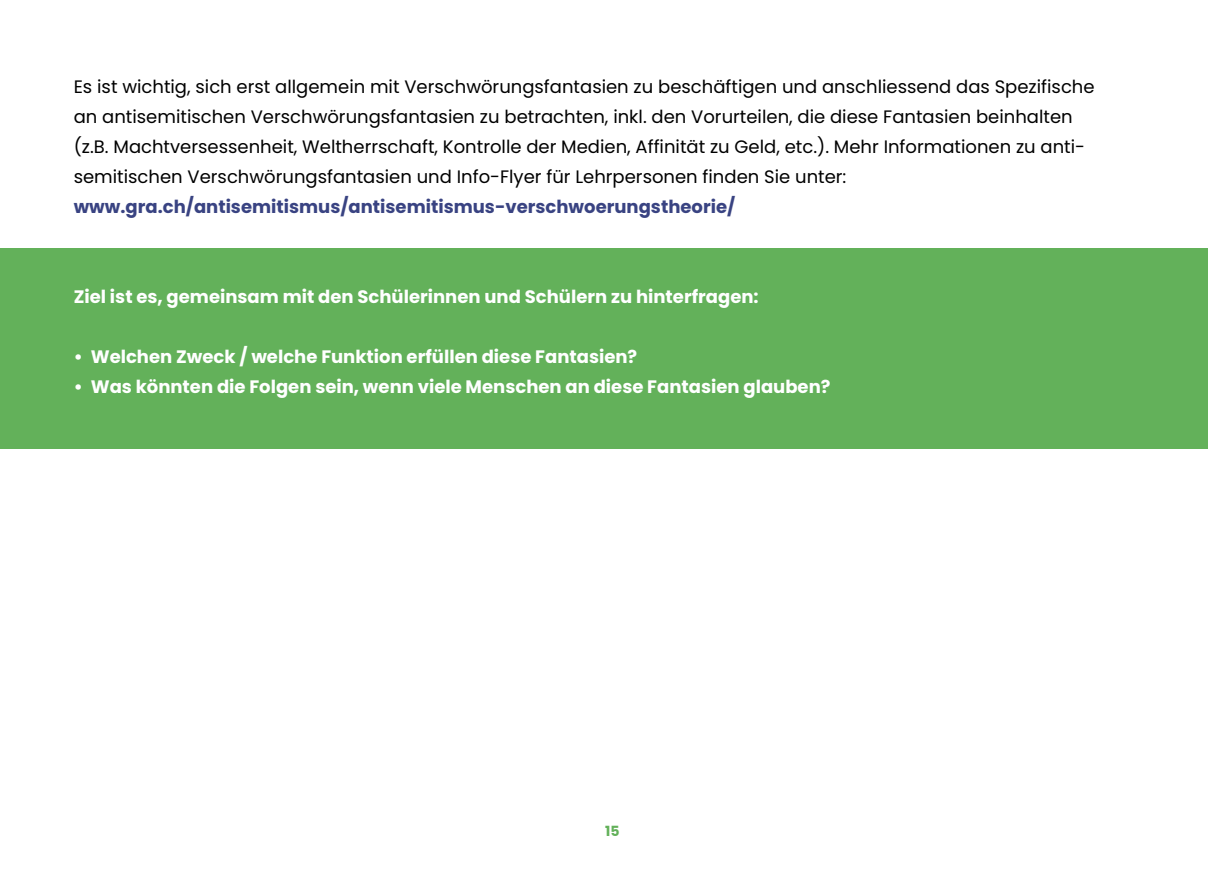
<style>
.page{position:relative;width:1208px;height:874px;background:#fff}
.page>*{position:absolute;margin:0;border:0;box-sizing:border-box;transform-origin:0 0}
.t1{font:18px/30px "Poppins";color:#000}
.t2{font:700 18px "Poppins";color:#fff}
.t3{font:700 18px "Poppins";color:#394382}
.t4{font:700 14px "Poppins";color:#63b15a}
</style>
<div class="page">
<div style="left:0;top:248px;width:1208px;height:200px;background:#63b15a"></div>
<p class="t1" style="left:74px;top:71px;width:1022px">Es ist wichtig, sich erst allgemein mit Verschwörungsfantasien zu beschäftigen und anschliessend das Spezifische an antisemitischen Verschwörungsfantasien zu betrachten, inkl. den Vorurteilen, die diese Fantasien beinhalten (z.B. Machtversessenheit, Weltherrschaft, Kontrolle der Medien, Affinität zu Geld, etc.). Mehr Informationen zu anti&shy;semitischen Verschwörungsfantasien und Info-Flyer für Lehrpersonen finden Sie unter:</p>
<p class="t3" style="left:74px;top:196px;width:663px">www.gra.ch/antisemitismus/antisemitismus-verschwoerungstheorie/</p>
<p class="t2" style="left:74px;top:286px;width:686px">Ziel ist es, gemeinsam mit den Schülerinnen und Schülern zu hinterfragen:</p>
<p class="t2" style="left:74px;top:346px;width:565px">• Welchen Zweck / welche Funktion erfüllen diese Fantasien?</p>
<p class="t2" style="left:74px;top:376px;width:758px">• Was könnten die Folgen sein, wenn viele Menschen an diese Fantasien glauben?</p>
<p class="t4" style="left:605px;top:822px;width:16px">15</p>
</div>
